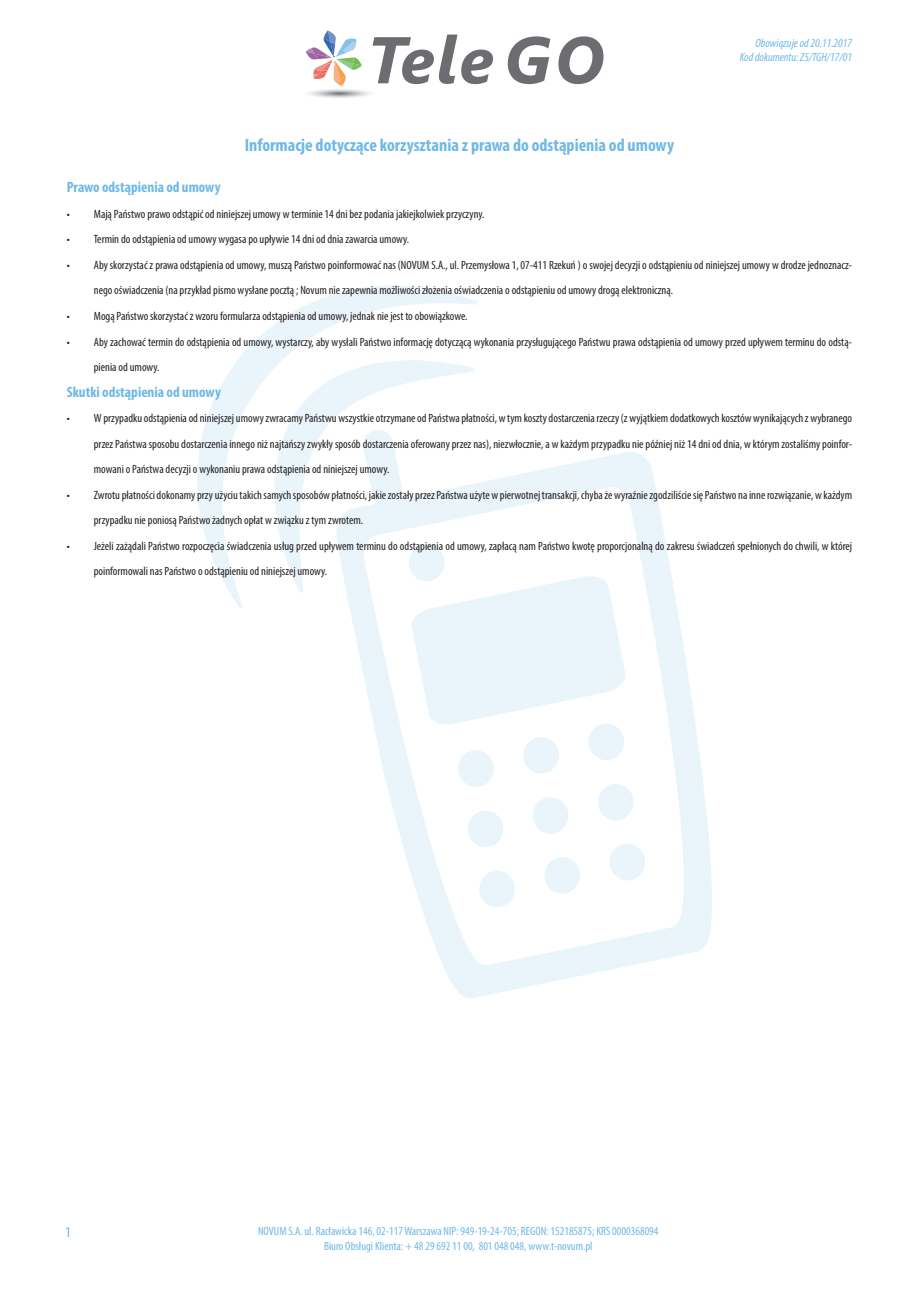
<style>
.page{position:relative;width:919px;height:1289px;background:#fff}
.page>*{position:absolute;margin:0;border:0;box-sizing:border-box;transform-origin:0 0}
.t1{font:700 condensed 18px "Myriad Pro";color:#6fb8e6}
.t2{font:700 condensed 15px "Myriad Pro";color:#6fb8e6}
.t3{font:condensed 15px "Myriad Pro";color:#6fb8e6}
.t4{font:condensed 12px/25.5px "Myriad Pro";color:#231f20}
.t5{font:condensed 12px/15px "Myriad Pro";color:#6fb8e6;text-align:center}
.t6{font:italic condensed 12px/14.4px "Myriad Pro";color:#6fb8e6;text-align:right}
</style>
<div class="page">
<svg style="left:422px;top:459px;width:290px;height:539px"></svg>
<svg style="left:350px;top:452px;width:296px;height:456px"></svg>
<svg style="left:197px;top:285px;width:280px;height:323px"></svg>
<svg style="left:372px;top:35px;width:121px;height:49px"></svg>
<svg style="left:507px;top:36px;width:43px;height:48px"></svg>
<svg style="left:558px;top:36px;width:45px;height:48px"></svg>
<svg style="left:305px;top:30px;width:57px;height:56px"></svg>
<p class="t1" style="left:245px;top:133px;width:431px">Informacje dotyczące korzysztania z prawa do odstąpienia od umowy</p>
<p class="t6" style="left:739px;top:36px;width:114px">Obowiązuje od 20.11.2017<br>Kod dokumentu: Z5/TGH/17/01</p>
<p class="t2" style="left:67px;top:178px;width:155px">Prawo odstąpienia od umowy</p>
<p class="t4" style="left:67px;top:201px;width:419px">• Mają Państwo prawo odstąpić od niniejszej umowy w terminie 14 dni bez podania jakiejkolwiek przyczyny.</p>
<p class="t4" style="left:67px;top:226px;width:344px">• Termin do odstąpienia od umowy wygasa po upływie 14 dni od dnia zawarcia umowy.</p>
<p class="t4" style="left:94px;top:252px;width:759px;text-indent:-27px">• Aby skorzystać z prawa odstąpienia od umowy, muszą Państwo poinformować nas (NOVUM S.A., ul. Przemysłowa 1, 07-411 Rzekuń ) o swojej decyzji o odstąpieniu od niniejszej umowy w drodze jednoznacz&shy;nego oświadczenia (na przykład pismo wysłane pocztą ; Novum nie zapewnia możliwości złożenia oświadczenia o odstąpieniu od umowy drogą elektroniczną.</p>
<p class="t4" style="left:67px;top:303px;width:402px">• Mogą Państwo skorzystać z wzoru formularza odstąpienia od umowy, jednak nie jest to obowiązkowe.</p>
<p class="t4" style="left:94px;top:328px;width:759px;text-indent:-27px">• Aby zachować termin do odstąpienia od umowy, wystarczy, aby wysłali Państwo informację dotyczącą wykonania przysługującego Państwu prawa odstąpienia od umowy przed upływem terminu do odstą&shy;pienia od umowy.</p>
<p class="t2" style="left:67px;top:382px;width:156px">Skutki odstąpienia od umowy</p>
<p class="t4" style="left:94px;top:405px;width:759px;text-align:justify;text-indent:-27px">• W przypadku odstąpienia od niniejszej umowy zwracamy Państwu wszystkie otrzymane od Państwa płatności, w tym koszty dostarczenia rzeczy (z wyjątkiem dodatkowych kosztów wynikających z wybranego przez Państwa sposobu dostarczenia innego niż najtańszy zwykły sposób dostarczenia oferowany przez nas), niezwłocznie, a w każdym przypadku nie później niż 14 dni od dnia, w którym zostaliśmy poinfor&shy;mowani o Państwa decyzji o wykonaniu prawa odstąpienia od niniejszej umowy.</p>
<p class="t4" style="left:94px;top:481px;width:759px;text-indent:-27px">• Zwrotu płatności dokonamy przy użyciu takich samych sposobów płatności, jakie zostały przez Państwa użyte w pierwotnej transakcji, chyba że wyraźnie zgodziliście się Państwo na inne rozwiązanie, w każdym przypadku nie poniosą Państwo żadnych opłat w związku z tym zwrotem.</p>
<p class="t4" style="left:94px;top:532px;width:759px;text-indent:-27px">• Jeżeli zażądali Państwo rozpoczęcia świadczenia usług przed upływem terminu do odstąpienia od umowy, zapłacą nam Państwo kwotę proporcjonalną do zakresu świadczeń spełnionych do chwili, w której poinformowali nas Państwo o odstąpieniu od niniejszej umowy.</p>
<p class="t3" style="left:65px;top:1223px;width:7px">1</p>
<p class="t5" style="left:258px;top:1223px;width:402px">NOVUM S.A. ul. Racławicka 146, 02-117 Warszawa NIP: 949-19-24-705; REGON: 152185875; KRS 0000368094<br>Biuro Obsługi Klienta: + 48 29 692 11 00, 801 048 048, www.t-novum.pl</p>
</div>
